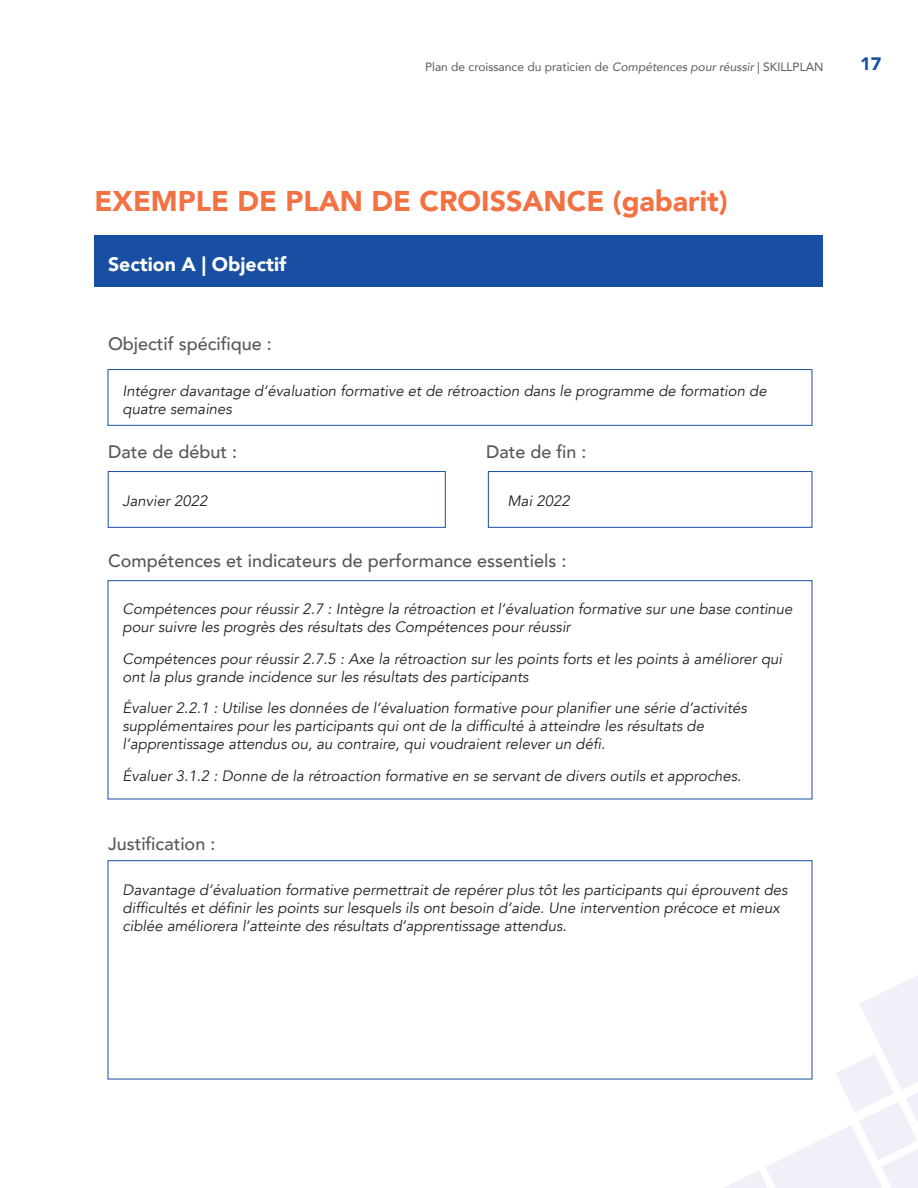
<style>
.page{position:relative;width:918px;height:1188px;background:#fff}
.page>*{position:absolute;margin:0;border:0;box-sizing:border-box;transform-origin:0 0}
.H2_Spanned{font:900 28.5px "Avenir";color:#f37142}
.H2_Spanned-2{font:900 19.5px "Avenir";color:#fff}
.t1{font:500 18px "Avenir";color:#57585a}
.t2{font:900 18px "Avenir";color:#184fa2}
.Body{font:italic 15px/18px "Avenir";color:#231f20}
.t3{font:12px "Avenir";color:#57585a}
.s1{font-style:italic}
</style>
<div class="page">
<svg style="left:720px;top:961px;width:198px;height:227px"></svg>
<div style="left:94px;top:235px;width:730px;height:52px;background:#184fa2"></div>
<div style="left:108px;top:369px;width:704px;height:57px;border:1px solid #184fa2"></div>
<div style="left:108px;top:580px;width:704px;height:219px;border:1px solid #184fa2"></div>
<div style="left:108px;top:471px;width:338px;height:57px;border:1px solid #184fa2"></div>
<div style="left:488px;top:471px;width:324px;height:57px;border:1px solid #184fa2"></div>
<p class="t3" style="left:425px;top:57px;width:400px">Plan de croissance du praticien de <span class="s1">Compétences pour réussir</span> | SKILLPLAN</p>
<p class="t2" style="left:860px;top:49px;width:23px">17</p>
<p class="H2_Spanned" style="left:94px;top:176px;width:635px">EXEMPLE DE PLAN DE CROISSANCE (gabarit)</p>
<p class="H2_Spanned-2" style="left:108px;top:248px;width:180px">Section A | Objectif</p>
<h2 class="t1" style="left:108px;top:328px;width:165px">Objectif spécifique :</h2>
<p class="Body" style="left:123px;top:382px;width:646px">Intégrer davantage d’évaluation formative et de rétroaction dans le programme de formation de quatre semaines</p>
<h2 class="t1" style="left:108px;top:436px;width:131px">Date de début :</h2>
<h2 class="t1" style="left:486px;top:436px;width:102px">Date de fin :</h2>
<p class="Body" style="left:123px;top:493px;width:87px">Janvier 2022</p>
<p class="Body" style="left:508px;top:493px;width:64px">Mai 2022</p>
<h2 class="t1" style="left:108px;top:545px;width:460px">Compétences et indicateurs de performance essentiels :</h2>
<p class="Body" style="left:123px;top:600px;width:672px">Compétences pour réussir 2.7 : Intègre la rétroaction et l’évaluation formative sur une base continue pour suivre les progrès des résultats des Compétences pour réussir</p>
<p class="Body" style="left:123px;top:650px;width:661px">Compétences pour réussir 2.7.5 : Axe la rétroaction sur les points forts et les points à améliorer qui ont la plus grande incidence sur les résultats des participants</p>
<p class="Body" style="left:123px;top:699px;width:626px">Évaluer 2.2.1 : Utilise les données de l’évaluation formative pour planifier une série d’activités supplémentaires pour les participants qui ont de la difficulté à atteindre les résultats de l’apprentissage attendus ou, au contraire, qui voudraient relever un défi.</p>
<p class="Body" style="left:123px;top:767px;width:620px">Évaluer 3.1.2 : Donne de la rétroaction formative en se servant de divers outils et approches.</p>
<h2 class="t1" style="left:108px;top:828px;width:109px">Justification :</h2>
<p class="Body" style="left:123px;top:881px;width:667px">Davantage d’évaluation formative permettrait de repérer plus tôt les participants qui éprouvent des difficultés et définir les points sur lesquels ils ont besoin d’aide. Une intervention précoce et mieux ciblée améliorera l’atteinte des résultats d’apprentissage attendus.</p>
</div>
